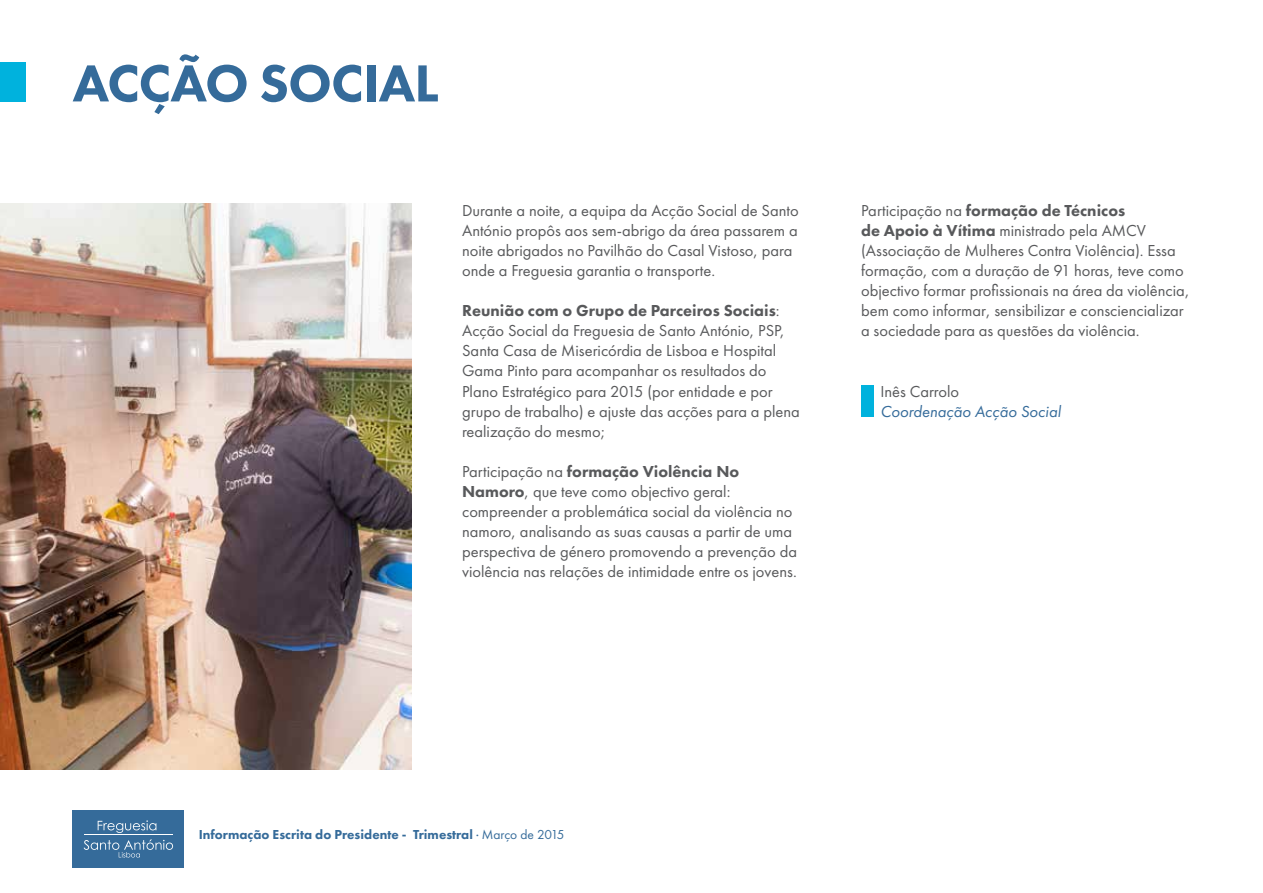
<style>
.page{position:relative;width:1263px;height:893px;background:#fff}
.page>*{position:absolute;margin:0;border:0;box-sizing:border-box;transform-origin:0 0}
.t1{font:800 54px "Futura PT";letter-spacing:-.015em;color:#356b9a}
.t2{font:16.5px/20.1px "Futura PT";color:#58595b}
.t3{font:italic 16.5px "Futura PT";color:#356b9a}
.t4{font:800 13.5px "Futura PT";color:#356b9a}
.s1{font-weight:800}
.s2{font-weight:400}
</style>
<div class="page">
<div style="left:72px;top:810px;width:112px;height:57px;background:#356b9a"></div>
<svg style="left:98px;top:820px;width:58px;height:13px"></svg>
<svg style="left:84px;top:839px;width:89px;height:18px"></svg>
<hr style="left:84px;top:834px;width:89px;height:1px;background:#fff">
<div style="left:0;top:62px;width:26px;height:39px;background:#00b2dd"></div>
<div style="left:861px;top:385px;width:13px;height:31px;background:#00b2dd"></div>
<img style="left:0;top:203px;width:411px;height:567px">
<h1 class="t1" style="left:73px;top:50px;width:368px">ACÇÃO SOCIAL</h1>
<p class="t2" style="left:462px;top:200px;width:338px">Durante a noite, a equipa da Acção Social de Santo António propôs aos sem-abrigo da área passarem a noite abrigados no Pavilhão do Casal Vistoso, para onde a Freguesia garantia o transporte.</p>
<p class="t2" style="left:462px;top:300px;width:339px"><span class="s1">Reunião com o Grupo de Parceiros Sociais</span>:<br>Acção Social da Freguesia de Santo António, PSP, Santa Casa de Misericórdia de Lisboa e Hospital Gama Pinto para acompanhar os resultados do Plano Estratégico para 2015 (por entidade e por grupo de trabalho) e ajuste das acções para a plena realização do mesmo;</p>
<p class="t2" style="left:462px;top:461px;width:336px">Participação na <span class="s1">formação Violência No Namoro</span>, que teve como objectivo geral: compreender a problemática social da violência no namoro, analisando as suas causas a partir de uma perspectiva de género promovendo a prevenção da violência nas relações de intimidade entre os jovens.</p>
<p class="t2" style="left:861px;top:200px;width:330px">Participação na <span class="s1">formação de Técnicos<br>de Apoio à Vítima</span> ministrado pela AMCV (Associação de Mulheres Contra Violência). Essa formação, com a duração de 91 horas, teve como objectivo formar profissionais na área da violência, bem como informar, sensibilizar e consciencializar a sociedade para as questões da violência.</p>
<p class="t2" style="left:880px;top:381px;width:80px">Inês Carrolo</p>
<p class="t3" style="left:880px;top:401px;width:182px">Coordenação Acção Social</p>
<p class="t4" style="left:199px;top:826px;width:367px">Informação Escrita do Presidente - Trimestral <span class="s2">· Março de 2015</span></p>
</div>
